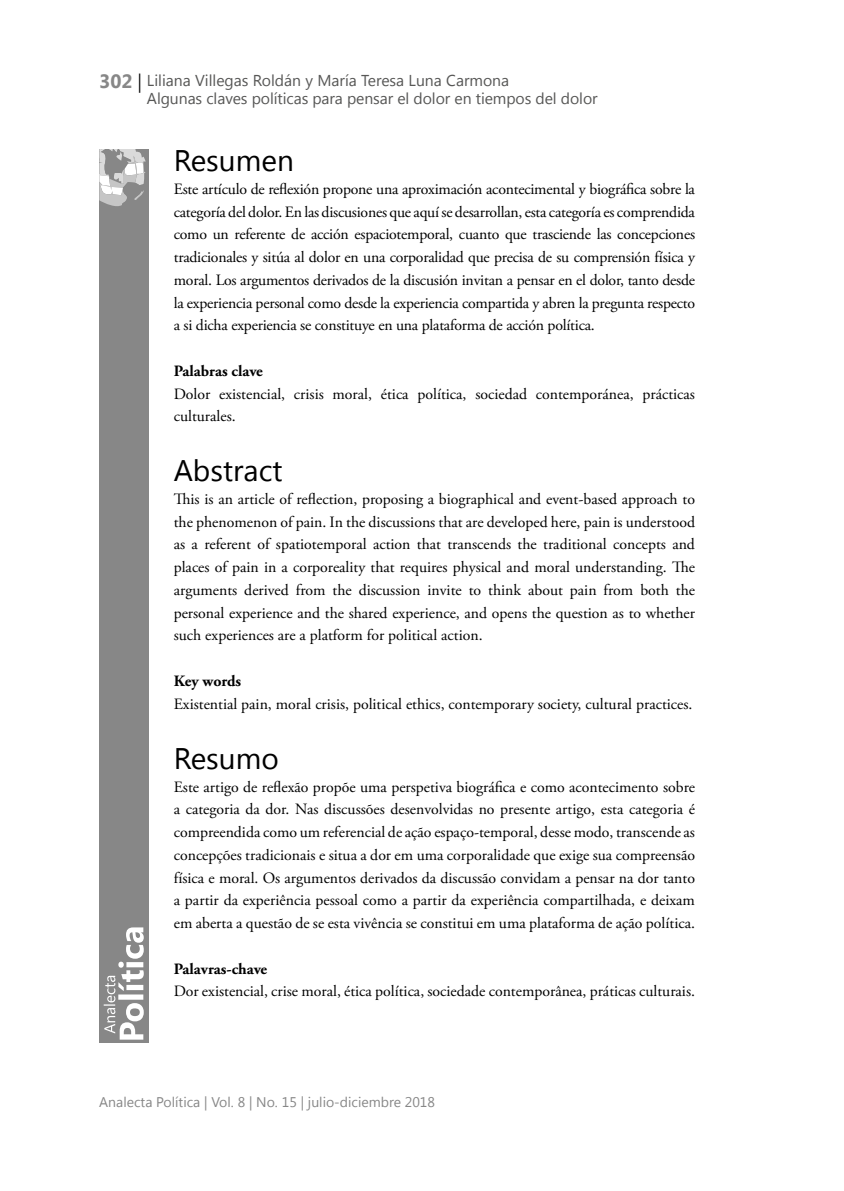
<style>
.page{position:relative;width:844px;height:1191px;background:#fff}
.page>*{position:absolute;margin:0;border:0;box-sizing:border-box;transform-origin:0 0}
.t1{font:29.75px "Segoe UI";color:#000}
.t2{font:15.75px/22.8px "Adobe Garamond Pro";color:#000;text-align:justify}
.t3{font:15.75px/18px "Segoe UI";letter-spacing:-.005em;color:#575756}
.t4{font:700 15.75px "Adobe Garamond Pro";color:#000}
.t5{font:14px "Segoe UI";color:#878787}
.s1{font-weight:700;font-size:19.25px;color:#878787}
.s2{font-family:"Adobe Garamond Pro";font-size:19.25px;color:#000}
</style>
<div class="page">
<div style="left:99px;top:149px;width:50px;height:893px;background:#878787"></div>
<svg style="left:104px;top:927px;width:40px;height:112px"></svg>
<svg style="left:99px;top:149px;width:47px;height:57px"></svg>
<p class="t3" style="left:147px;top:71px;width:452px;text-indent:-48px"><span class="s1">302</span> <span class="s2">|</span> Liliana Villegas Roldán y María Teresa Luna Carmona<br>Algunas claves políticas para pensar el dolor en tiempos del dolor</p>
<h1 class="t1" style="left:174px;top:140px;width:121px">Resumen</h1>
<p class="t2" style="left:174px;top:178px;width:522px">Este artículo de reflexión propone una aproximación acontecimental y biográfica sobre la categoría del dolor. En las discusiones que aquí se desarrollan, esta categoría es comprendida como un referente de acción espaciotemporal, cuanto que trasciende las concepciones tradicionales y sitúa al dolor en una corporalidad que precisa de su comprensión física y moral. Los argumentos derivados de la discusión invitan a pensar en el dolor, tanto desde la experiencia personal como desde la experiencia compartida y abren la pregunta respecto a si dicha experiencia se constituye en una plataforma de acción política.</p>
<p class="t4" style="left:174px;top:362px;width:90px">Palabras clave</p>
<p class="t2" style="left:174px;top:383px;width:522px">Dolor existencial, crisis moral, ética política, sociedad contemporánea, prácticas culturales.</p>
<h1 class="t1" style="left:174px;top:450px;width:110px">Abstract</h1>
<p class="t2" style="left:174px;top:488px;width:522px">This is an article of reflection, proposing a biographical and event-based approach to the phenomenon of pain. In the discussions that are developed here, pain is understood as a referent of spatiotemporal action that transcends the traditional concepts and places of pain in a corporeality that requires physical and moral understanding. The arguments derived from the discussion invite to think about pain from both the personal experience and the shared experience, and opens the question as to whether such experiences are a platform for political action.</p>
<p class="t4" style="left:174px;top:671px;width:69px">Key words</p>
<p class="t2" style="left:174px;top:693px;width:520px">Existential pain, moral crisis, political ethics, contemporary society, cultural practices.</p>
<h1 class="t1" style="left:174px;top:737px;width:107px">Resumo</h1>
<p class="t2" style="left:174px;top:776px;width:522px">Este artigo de reflexão propõe uma perspetiva biográfica e como acontecimento sobre a categoria da dor. Nas discussões desenvolvidas no presente artigo, esta categoria é compreendida como um referencial de ação espaço-temporal, desse modo, transcende as concepções tradicionais e situa a dor em uma corporalidade que exige sua compreensão física e moral. Os argumentos derivados da discussão convidam a pensar na dor tanto a partir da experiência pessoal como a partir da experiência compartilhada, e deixam em aberta a questão de se esta vivência se constitui em uma plataforma de ação política.</p>
<p class="t4" style="left:174px;top:959px;width:95px">Palavras-chave</p>
<p class="t2" style="left:174px;top:980px;width:522px">Dor existencial, crise moral, ética política, sociedade contemporânea, práticas culturais.</p>
<p class="t5" style="left:99px;top:1092px;width:337px">Analecta Política | Vol. 8 | No. 15 | julio-diciembre 2018</p>
</div>
